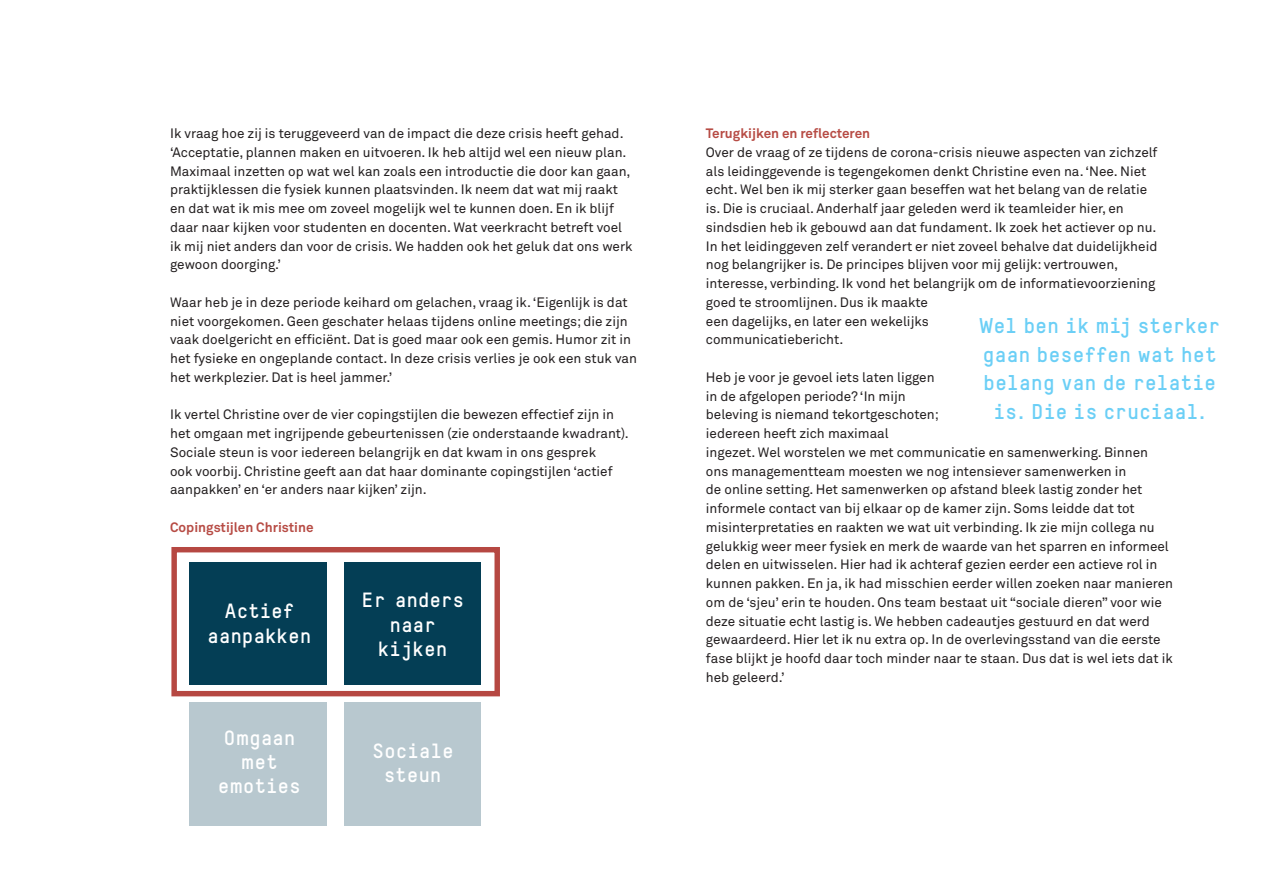
<style>
.page{position:relative;width:1263px;height:893px;background:#fff}
.page>*{position:absolute;margin:0;border:0;box-sizing:border-box;transform-origin:0 0}
.kop_TStar{font:700 21px/28.5px "TSTARTW";letter-spacing:.02em;color:#6bcff6;text-align:center}
.t1{font:700 20.25px/24.3px "TSTARTW";letter-spacing:.02em;color:#fff;text-align:center}
.brood{font:13.5px/18.8px "Akkurat Std";color:#231f20}
.tussenkop_rood_Akkur{font:700 13.5px "Akkurat Std";color:#b74c45}
</style>
<div class="page">
<div style="left:189px;top:562px;width:292px;height:263px;background:#043e55"></div>
<div style="left:327px;top:550px;width:16px;height:287px;background:#fff"></div>
<div style="left:183px;top:685px;width:308px;height:17px;background:linear-gradient(to right,#fff,#fff)"></div>
<svg style="left:183px;top:698px;width:308px;height:128px;background:#c1cfd5"></svg>
<div style="left:171px;top:547px;width:329px;height:149px;border:5px solid #b64842"></div>
<p class="brood" style="left:170px;top:124px;width:464px">Ik vraag hoe zij is teruggeveerd van de impact die deze crisis heeft gehad. ‘Acceptatie, plannen maken en uitvoeren. Ik heb altijd wel een nieuw plan.<br>Maximaal inzetten op wat wel kan zoals een introductie die door kan gaan, praktijklessen die fysiek kunnen plaatsvinden. Ik neem dat wat mij raakt en dat wat ik mis mee om zoveel mogelijk wel te kunnen doen. En ik blijf daar naar kijken voor studenten en docenten. Wat veerkracht betreft voel ik mij niet anders dan voor de crisis. We hadden ook het geluk dat ons werk gewoon doorging.’</p>
<p class="brood" style="left:170px;top:293px;width:468px">Waar heb je in deze periode keihard om gelachen, vraag ik. ‘Eigenlijk is dat niet voorgekomen. Geen geschater helaas tijdens online meetings; die zijn vaak doelgericht en efficiënt. Dat is goed maar ook een gemis. Humor zit in het fysieke en ongeplande contact. In deze crisis verlies je ook een stuk van het werkplezier. Dat is heel jammer.’</p>
<p class="brood" style="left:170px;top:405px;width:460px">Ik vertel Christine over de vier copingstijlen die bewezen effectief zijn in het omgaan met ingrijpende gebeurtenissen (zie onderstaande kwadrant).<br>Sociale steun is voor iedereen belangrijk en dat kwam in ons gesprek<br>ook voorbij. Christine geeft aan dat haar dominante copingstijlen ‘actief aanpakken’ en ‘er anders naar kijken’ zijn.</p>
<p class="tussenkop_rood_Akkur" style="left:170px;top:519px;width:145px">Copingstijlen Christine</p>
<p class="t1" style="left:208px;top:599px;width:105px">Actief aanpakken</p>
<p class="t1" style="left:361px;top:587px;width:104px">Er anders naar kijken</p>
<p class="t1" style="left:218px;top:725px;width:84px">Omgaan met emoties</p>
<p class="t1" style="left:372px;top:738px;width:83px">Sociale steun</p>
<p class="tussenkop_rood_Akkur" style="left:706px;top:125px;width:166px">Terugkijken en reflecteren</p>
<p class="brood" style="left:706px;top:143px;width:453px">Over de vraag of ze tijdens de corona-crisis nieuwe aspecten van zichzelf als leidinggevende is tegengekomen denkt Christine even na. ‘Nee. Niet echt. Wel ben ik mij sterker gaan beseffen wat het belang van de relatie is. Die is cruciaal. Anderhalf jaar geleden werd ik teamleider hier, en sindsdien heb ik gebouwd aan dat fundament. Ik zoek het actiever op nu.<br>In het leidinggeven zelf verandert er niet zoveel behalve dat duidelijkheid nog belangrijker is. De principes blijven voor mij gelijk: vertrouwen, interesse, verbinding. Ik vond het belangrijk om de informatievoorziening goed te stroomlijnen. Dus ik maakte<br>een dagelijks, en later een wekelijks<br>communicatiebericht.</p>
<p class="brood" style="left:706px;top:368px;width:469px">Heb je voor je gevoel iets laten liggen<br>in de afgelopen periode? ‘In mijn<br>beleving is niemand tekortgeschoten;<br>iedereen heeft zich maximaal<br>ingezet. Wel worstelen we met communicatie en samenwerking. Binnen ons managementteam moesten we nog intensiever samenwerken in<br>de online setting. Het samenwerken op afstand bleek lastig zonder het informele contact van bij elkaar op de kamer zijn. Soms leidde dat tot misinterpretaties en raakten we wat uit verbinding. Ik zie mijn collega nu gelukkig weer meer fysiek en merk de waarde van het sparren en informeel delen en uitwisselen. Hier had ik achteraf gezien eerder een actieve rol in kunnen pakken. En ja, ik had misschien eerder willen zoeken naar manieren om de ‘sjeu’ erin te houden. Ons team bestaat uit “sociale dieren” voor wie deze situatie echt lastig is. We hebben cadeautjes gestuurd en dat werd gewaardeerd. Hier let ik nu extra op. In de overlevingsstand van die eerste fase blijkt je hoofd daar toch minder naar te staan. Dus dat is wel iets dat ik heb geleerd.’</p>
<p class="kop_TStar" style="left:979px;top:311px;width:242px">Wel ben ik mij sterker gaan beseffen wat het belang van de relatie is. Die is cruciaal.</p>
</div>
